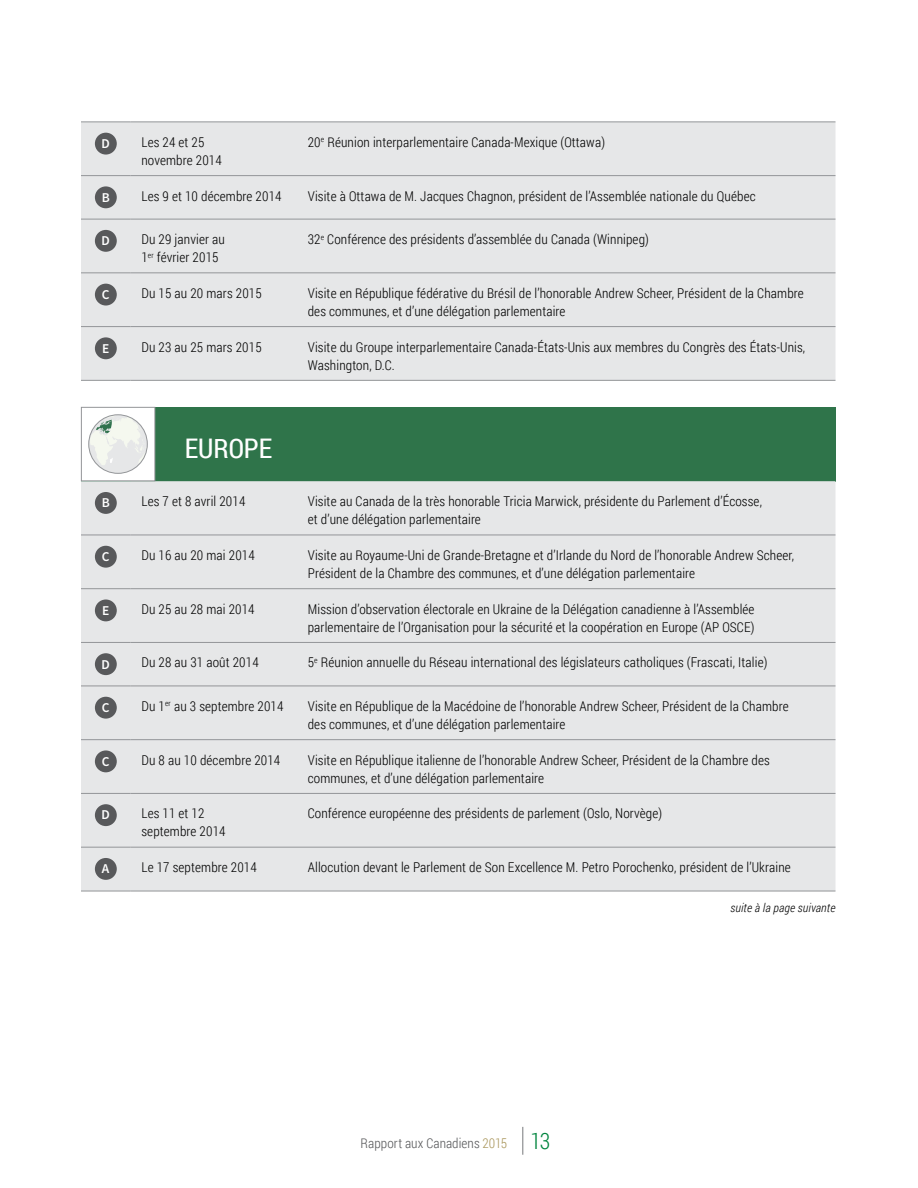
<style>
.page{position:relative;width:918px;height:1188px;background:#fff}
.page>*{position:absolute;margin:0;border:0;box-sizing:border-box;transform-origin:0 0}
.t1{font:27px "Roboto Condensed";color:#fff}
.t2{font:300 13.5px/18px "Roboto Condensed";letter-spacing:.01em;color:#000}
.t3{font:300 13.5px "Roboto Condensed";letter-spacing:.005em;color:#58595b}
.t4{font:600 13.5px "Source Sans Pro";color:#fff}
.t5{font:italic 300 12px "Roboto Condensed";letter-spacing:.01em;color:#000}
.s1{color:#aa975d}
.s2{font-size:22.5px;color:#00853e}
</style>
<div class="page">
<svg style="left:522px;top:1127px;width:1px;height:28px"></svg>
<div style="left:81px;top:123px;width:755px;height:257px;background:#e6e7e8"></div>
<hr style="left:81px;top:122px;width:50px;height:1px;background:#939598">
<hr style="left:131px;top:122px;width:166px;height:1px;background:#939598">
<hr style="left:297px;top:122px;width:539px;height:1px;background:#939598">
<hr style="left:81px;top:175px;width:50px;height:1px;background:#939598">
<hr style="left:131px;top:175px;width:166px;height:1px;background:#939598">
<hr style="left:297px;top:175px;width:539px;height:1px;background:#939598">
<hr style="left:81px;top:219px;width:50px;height:1px;background:#939598">
<hr style="left:131px;top:219px;width:166px;height:1px;background:#939598">
<hr style="left:297px;top:219px;width:539px;height:1px;background:#939598">
<hr style="left:81px;top:272px;width:50px;height:1px;background:#939598">
<hr style="left:131px;top:272px;width:166px;height:1px;background:#939598">
<hr style="left:297px;top:272px;width:539px;height:1px;background:#939598">
<hr style="left:81px;top:326px;width:50px;height:1px;background:#939598">
<hr style="left:131px;top:326px;width:166px;height:1px;background:#939598">
<hr style="left:297px;top:326px;width:539px;height:1px;background:#939598">
<hr style="left:81px;top:380px;width:50px;height:1px;background:#939598">
<hr style="left:131px;top:380px;width:166px;height:1px;background:#939598">
<hr style="left:297px;top:380px;width:539px;height:1px;background:#939598">
<div style="left:95px;top:133px;width:22px;height:22px;background:#58595b;border-radius:50%"></div>
<div style="left:95px;top:186px;width:22px;height:22px;background:#58595b;border-radius:50%"></div>
<div style="left:95px;top:230px;width:22px;height:22px;background:#58595b;border-radius:50%"></div>
<div style="left:95px;top:284px;width:22px;height:22px;background:#58595b;border-radius:50%"></div>
<div style="left:95px;top:337px;width:22px;height:22px;background:#58595b;border-radius:50%"></div>
<div style="left:131px;top:407px;width:705px;height:74px;background:#2f744a"></div>
<div style="left:81px;top:481px;width:755px;height:410px;background:#e6e7e8"></div>
<hr style="left:81px;top:535px;width:50px;height:1px;background:#939598">
<hr style="left:131px;top:535px;width:166px;height:1px;background:#939598">
<hr style="left:297px;top:535px;width:539px;height:1px;background:#939598">
<hr style="left:81px;top:588px;width:50px;height:1px;background:#939598">
<hr style="left:131px;top:588px;width:166px;height:1px;background:#939598">
<hr style="left:297px;top:588px;width:539px;height:1px;background:#939598">
<hr style="left:81px;top:642px;width:50px;height:1px;background:#939598">
<hr style="left:131px;top:642px;width:166px;height:1px;background:#939598">
<hr style="left:297px;top:642px;width:539px;height:1px;background:#939598">
<hr style="left:81px;top:686px;width:50px;height:1px;background:#939598">
<hr style="left:131px;top:686px;width:166px;height:1px;background:#939598">
<hr style="left:297px;top:686px;width:539px;height:1px;background:#939598">
<hr style="left:81px;top:739px;width:50px;height:1px;background:#939598">
<hr style="left:131px;top:739px;width:166px;height:1px;background:#939598">
<hr style="left:297px;top:739px;width:539px;height:1px;background:#939598">
<hr style="left:81px;top:793px;width:50px;height:1px;background:#939598">
<hr style="left:131px;top:793px;width:166px;height:1px;background:#939598">
<hr style="left:297px;top:793px;width:539px;height:1px;background:#939598">
<hr style="left:81px;top:847px;width:50px;height:1px;background:#939598">
<hr style="left:131px;top:847px;width:166px;height:1px;background:#939598">
<hr style="left:297px;top:847px;width:539px;height:1px;background:#939598">
<hr style="left:81px;top:891px;width:50px;height:1px;background:#939598">
<hr style="left:131px;top:891px;width:166px;height:1px;background:#939598">
<hr style="left:297px;top:891px;width:539px;height:1px;background:#939598">
<div style="left:81px;top:407px;width:74px;height:74px;background:#fff"></div>
<svg style="left:90px;top:415px;width:57px;height:59px"></svg>
<div style="left:88px;top:414px;width:60px;height:60px;border:1px solid #939598;border-radius:50%"></div>
<div style="left:81px;top:407px;width:74px;height:74px;border:1px solid #939598"></div>
<div style="left:95px;top:492px;width:22px;height:22px;background:#58595b;border-radius:50%"></div>
<div style="left:95px;top:546px;width:22px;height:22px;background:#58595b;border-radius:50%"></div>
<div style="left:95px;top:600px;width:22px;height:21px;background:#58595b;border-radius:50%"></div>
<div style="left:95px;top:653px;width:22px;height:22px;background:#58595b;border-radius:50%"></div>
<div style="left:95px;top:697px;width:22px;height:22px;background:#58595b;border-radius:50%"></div>
<div style="left:95px;top:750px;width:22px;height:22px;background:#58595b;border-radius:50%"></div>
<div style="left:95px;top:804px;width:22px;height:22px;background:#58595b;border-radius:50%"></div>
<div style="left:95px;top:858px;width:22px;height:22px;background:#58595b;border-radius:50%"></div>
<p class="t4" style="left:102px;top:135px;width:10px">D</p>
<p class="t2" style="left:141px;top:133px;width:82px">Les 24 et 25 novembre 2014</p>
<p class="t2" style="left:308px;top:133px;width:299px">20<sup>e</sup> Réunion interparlementaire Canada-Mexique (Ottawa)</p>
<p class="t4" style="left:102px;top:189px;width:10px">B</p>
<p class="t2" style="left:141px;top:186px;width:142px">Les 9 et 10 décembre 2014</p>
<p class="t2" style="left:308px;top:186px;width:449px">Visite à Ottawa de M. Jacques Chagnon, président de l’Assemblée nationale du Québec</p>
<p class="t4" style="left:102px;top:232px;width:10px">D</p>
<p class="t2" style="left:141px;top:230px;width:85px">Du 29 janvier au<br>1<sup>er</sup> février 2015</p>
<p class="t2" style="left:308px;top:230px;width:343px">32<sup>e</sup> Conférence des présidents d’assemblée du Canada (Winnipeg)</p>
<p class="t4" style="left:102px;top:286px;width:9px">C</p>
<p class="t2" style="left:141px;top:284px;width:122px">Du 15 au 20 mars 2015</p>
<p class="t2" style="left:308px;top:284px;width:497px">Visite en République fédérative du Brésil de l’honorable Andrew Scheer, Président de la Chambre des communes, et d’une délégation parlementaire</p>
<p class="t4" style="left:102px;top:340px;width:9px">E</p>
<p class="t2" style="left:141px;top:337px;width:122px">Du 23 au 25 mars 2015</p>
<p class="t2" style="left:308px;top:337px;width:499px">Visite du Groupe interparlementaire Canada-États-Unis aux membres du Congrès des États-Unis,<br>Washington, D.C.</p>
<h1 class="t1" style="left:185px;top:430px;width:89px">EUROPE</h1>
<p class="t4" style="left:102px;top:494px;width:10px">B</p>
<p class="t2" style="left:141px;top:492px;width:105px">Les 7 et 8 avril 2014</p>
<p class="t2" style="left:308px;top:492px;width:456px">Visite au Canada de la très honorable Tricia Marwick, présidente du Parlement d’Écosse, et d’une délégation parlementaire</p>
<p class="t4" style="left:102px;top:548px;width:9px">C</p>
<p class="t2" style="left:141px;top:546px;width:115px">Du 16 au 20 mai 2014</p>
<p class="t2" style="left:308px;top:546px;width:488px">Visite au Royaume-Uni de Grande-Bretagne et d’Irlande du Nord de l’honorable Andrew Scheer,<br>Président de la Chambre des communes, et d’une délégation parlementaire</p>
<p class="t4" style="left:102px;top:602px;width:9px">E</p>
<p class="t2" style="left:141px;top:599px;width:115px">Du 25 au 28 mai 2014</p>
<p class="t2" style="left:308px;top:599px;width:448px">Mission d’observation électorale en Ukraine de la Délégation canadienne à l’Assemblée parlementaire de l’Organisation pour la sécurité et la coopération en Europe (AP OSCE)</p>
<p class="t4" style="left:102px;top:656px;width:10px">D</p>
<p class="t2" style="left:141px;top:653px;width:119px">Du 28 au 31 août 2014</p>
<p class="t2" style="left:308px;top:653px;width:461px">5<sup>e</sup> Réunion annuelle du Réseau international des législateurs catholiques (Frascati, Italie)</p>
<p class="t4" style="left:102px;top:699px;width:9px">C</p>
<p class="t2" style="left:141px;top:697px;width:143px">Du 1<sup>er</sup> au 3 septembre 2014</p>
<p class="t2" style="left:308px;top:697px;width:482px">Visite en République de la Macédoine de l’honorable Andrew Scheer, Président de la Chambre des communes, et d’une délégation parlementaire</p>
<p class="t4" style="left:102px;top:753px;width:9px">C</p>
<p class="t2" style="left:141px;top:750px;width:140px">Du 8 au 10 décembre 2014</p>
<p class="t2" style="left:308px;top:750px;width:464px">Visite en République italienne de l’honorable Andrew Scheer, Président de la Chambre des communes, et d’une délégation parlementaire</p>
<p class="t4" style="left:102px;top:806px;width:10px">D</p>
<p class="t2" style="left:141px;top:804px;width:86px">Les 11 et 12 septembre 2014</p>
<p class="t2" style="left:308px;top:804px;width:356px">Conférence européenne des présidents de parlement (Oslo, Norvège)</p>
<p class="t4" style="left:102px;top:860px;width:9px">A</p>
<p class="t2" style="left:141px;top:858px;width:117px">Le 17 septembre 2014</p>
<p class="t2" style="left:308px;top:858px;width:485px">Allocution devant le Parlement de Son Excellence M. Petro Porochenko, président de l’Ukraine</p>
<p class="t5" style="left:730px;top:900px;width:107px">suite à la page suivante</p>
<p class="t3" style="left:361px;top:1133px;width:191px">Rapport aux Canadiens <span class="s1">2015</span> <span class="s2">13</span></p>
</div>
